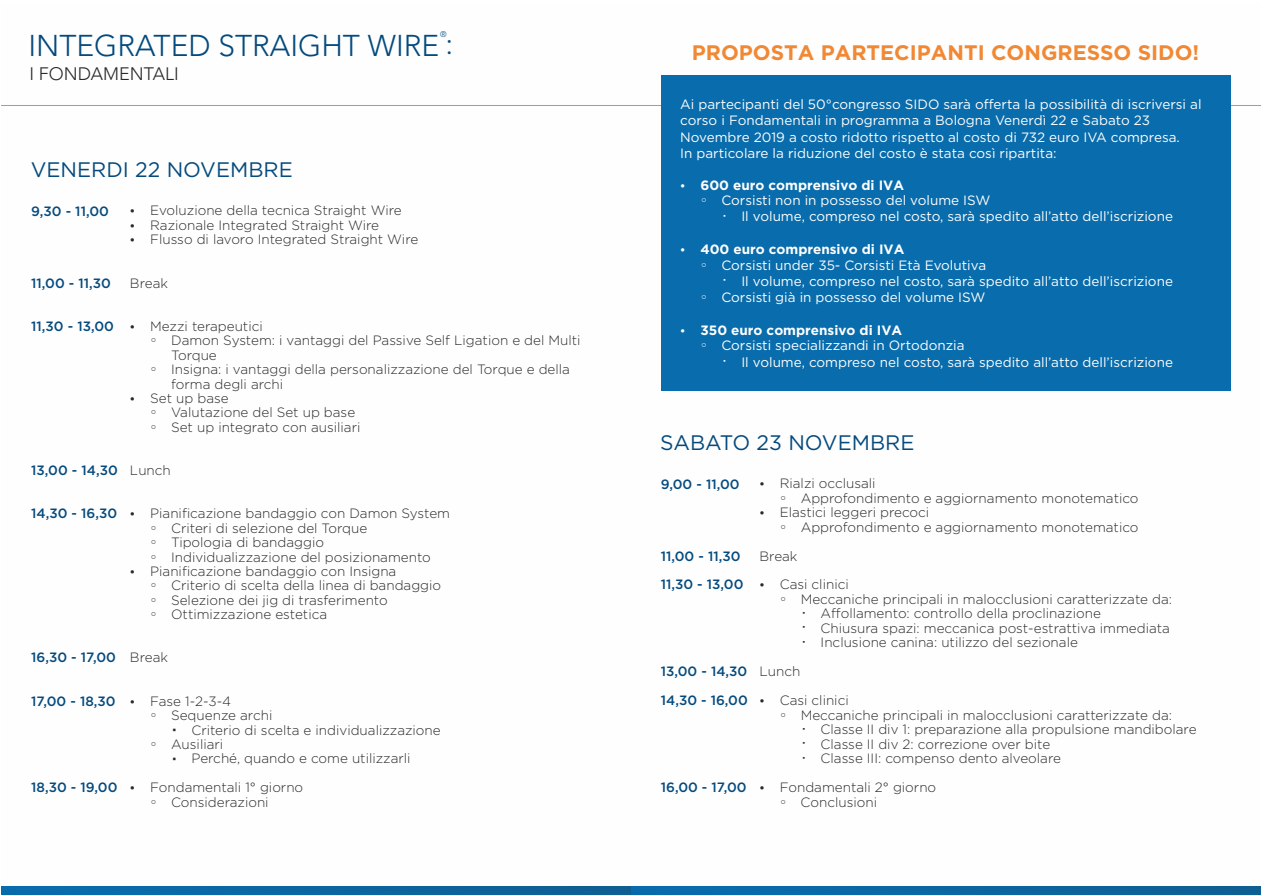
<style>
.page{position:relative;width:1262px;height:896px;background:#fff}
.page>*{position:absolute;margin:0;border:0;box-sizing:border-box;transform-origin:0 0}
.t1{font:300 29.85px "Avenir";color:#044a7e}
.t2{font:700 21px "Gotham";color:#f18834}
.t3{font:21px "Gotham";color:#044a7e}
.t4{font:300 17.85px "Avenir";color:#2a2928}
.t5{font:300 13.5px/14.5px "Gotham";color:#2a2928}
.t6{font:13.5px/16.2px "Gotham";color:#fefefe}
.t7{font:500 13.5px/28.7px "Gotham";color:#044a7e}
.t8{font:700 13.5px "Gotham";color:#fefefe}
.t9{font:300 8.1px "Avenir";color:#044a7e}
</style>
<div class="page">
<hr style="left:2px;top:105px;width:629px;height:1px;background:#f18836">
<svg style="left:2px;top:887px;width:629px;height:7px;background:#0b66a0"></svg>
<hr style="left:631px;top:105px;width:629px;height:1px;background:#f18836">
<svg style="left:631px;top:887px;width:629px;height:7px;background:#0b66a0"></svg>
<div style="left:661px;top:75px;width:569px;height:316px;background:#096cac"></div>
<p class="t9" style="left:440px;top:29px;width:8px">®</p>
<h1 class="t1" style="left:28px;top:26px;width:426px">INTEGRATED STRAIGHT WIRE :</h1>
<h3 class="t4" style="left:30px;top:62px;width:151px">I FONDAMENTALI</h3>
<h2 class="t3" style="left:31px;top:160px;width:263px">VENERDI 22 NOVEMBRE</h2>
<p class="t5" style="left:150px;top:203px;width:269px">Evoluzione della tecnica Straight Wire<br>Razionale Integrated Straight Wire<br>Flusso di lavoro Integrated Straight Wire</p>
<p class="t5" style="left:130px;top:276px;width:40px">Break</p>
<p class="t5" style="left:150px;top:319px;width:114px">Mezzi terapeutici</p>
<p class="t5" style="left:171px;top:333px;width:411px;text-indent:-20px">○ Damon System: i vantaggi del Passive Self Ligation e del Multi<br>Torque</p>
<p class="t5" style="left:151px;top:362px;width:420px">○ Insigna: i vantaggi della personalizzazione del Torque e della</p>
<p class="t5" style="left:171px;top:377px;width:114px">forma degli archi</p>
<p class="t5" style="left:150px;top:391px;width:80px">Set up base</p>
<p class="t5" style="left:151px;top:405px;width:205px">○ Valutazione del Set up base</p>
<p class="t5" style="left:151px;top:420px;width:211px">○ Set up integrato con ausiliari</p>
<p class="t5" style="left:130px;top:463px;width:42px">Lunch</p>
<p class="t5" style="left:150px;top:506px;width:301px">Pianificazione bandaggio con Damon System</p>
<p class="t5" style="left:151px;top:521px;width:218px">○ Criteri di selezione del Torque</p>
<p class="t5" style="left:151px;top:535px;width:174px">○ Tipologia di bandaggio</p>
<p class="t5" style="left:150px;top:550px;width:282px">○ Individualizzazione del posizionamento<br>Pianificazione bandaggio con Insigna</p>
<p class="t5" style="left:151px;top:578px;width:291px">○ Criterio di scelta della linea di bandaggio</p>
<p class="t5" style="left:151px;top:593px;width:238px">○ Selezione dei jig di trasferimento</p>
<p class="t5" style="left:151px;top:607px;width:177px">○ Ottimizzazione estetica</p>
<p class="t5" style="left:130px;top:650px;width:40px">Break</p>
<p class="t5" style="left:150px;top:694px;width:82px">Fase 1-2-3-4</p>
<p class="t5" style="left:151px;top:708px;width:123px">○ Sequenze archi</p>
<p class="t5" style="left:172px;top:723px;width:270px">▪ Criterio di scelta e individualizzazione</p>
<p class="t5" style="left:151px;top:737px;width:73px">○ Ausiliari</p>
<p class="t5" style="left:150px;top:744px;width:262px;line-height:28.8px;text-indent:22px">▪ Perché, quando e come utilizzarli<br>Fondamentali 1° giorno</p>
<p class="t5" style="left:151px;top:795px;width:119px">○ Considerazioni</p>
<p class="t7" style="left:31px;top:198px;width:79px">9,30 - 11,00</p>
<p class="t7" style="left:31px;top:269px;width:81px">11,00 - 11,30</p>
<p class="t7" style="left:31px;top:313px;width:84px">11,30 - 13,00</p>
<p class="t7" style="left:31px;top:457px;width:88px">13,00 - 14,30</p>
<p class="t7" style="left:31px;top:500px;width:87px">14,30 - 16,30</p>
<p class="t7" style="left:31px;top:644px;width:86px">16,30 - 17,00</p>
<p class="t7" style="left:31px;top:687px;width:86px">17,00 - 18,30</p>
<p class="t7" style="left:31px;top:774px;width:88px">18,30 - 19,00</p>
<h2 class="t2" style="left:692px;top:44px;width:509px">PROPOSTA PARTECIPANTI CONGRESSO SIDO!</h2>
<p class="t6" style="left:680px;top:97px;width:523px">Ai partecipanti del 50°congresso SIDO sarà offerta la possibilità di iscriversi al corso i Fondamentali in programma a Bologna Venerdì 22 e Sabato 23<br>Novembre 2019 a costo ridotto rispetto al costo di 732 euro IVA compresa.<br>In particolare la riduzione del costo è stata così ripartita:</p>
<p class="t8" style="left:700px;top:180px;width:205px">600 euro comprensivo di IVA</p>
<p class="t6" style="left:741px;top:193px;width:433px;text-indent:-40px">○ Corsisti non in possesso del volume ISW<br>Il volume, compreso nel costo, sarà spedito all’atto dell’iscrizione</p>
<p class="t8" style="left:700px;top:244px;width:205px">400 euro comprensivo di IVA</p>
<p class="t6" style="left:741px;top:258px;width:433px;text-indent:-40px">○ Corsisti under 35- Corsisti Età Evolutiva<br>Il volume, compreso nel costo, sarà spedito all’atto dell’iscrizione</p>
<p class="t6" style="left:701px;top:290px;width:285px">○ Corsisti già in possesso del volume ISW</p>
<p class="t8" style="left:700px;top:325px;width:203px">350 euro comprensivo di IVA</p>
<p class="t6" style="left:741px;top:338px;width:433px;text-indent:-40px">○ Corsisti specializzandi in Ortodonzia<br>Il volume, compreso nel costo, sarà spedito all’atto dell’iscrizione</p>
<h2 class="t3" style="left:660px;top:433px;width:256px">SABATO 23 NOVEMBRE</h2>
<p class="t5" style="left:780px;top:476px;width:97px">Rialzi occlusali</p>
<p class="t5" style="left:780px;top:491px;width:360px">○ Approfondimento e aggiornamento monotematico<br>Elastici leggeri precoci</p>
<p class="t5" style="left:781px;top:520px;width:359px">○ Approfondimento e aggiornamento monotematico</p>
<p class="t5" style="left:759px;top:549px;width:40px">Break</p>
<p class="t5" style="left:780px;top:577px;width:70px">Casi clinici</p>
<p class="t5" style="left:820px;top:592px;width:353px;text-indent:-40px">○ Meccaniche principali in malocclusioni caratterizzate da:<br>Affollamento: controllo della proclinazione<br>Chiusura spazi: meccanica post-estrattiva immediata Inclusione canina: utilizzo del sezionale</p>
<p class="t5" style="left:780px;top:657px;width:70px;line-height:28.8px;text-indent:-20px">Lunch<br>Casi clinici</p>
<p class="t5" style="left:820px;top:708px;width:377px;text-indent:-40px">○ Meccaniche principali in malocclusioni caratterizzate da:<br>Classe II div 1: preparazione alla propulsione mandibolare Classe II div 2: correzione over bite<br>Classe III: compenso dento alveolare</p>
<p class="t5" style="left:780px;top:780px;width:158px">Fondamentali 2° giorno</p>
<p class="t5" style="left:781px;top:795px;width:98px">○ Conclusioni</p>
<p class="t7" style="left:661px;top:471px;width:80px">9,00 - 11,00</p>
<p class="t7" style="left:661px;top:542px;width:84px">11,00 - 11,30<br>11,30 - 13,00</p>
<p class="t7" style="left:661px;top:658px;width:89px">13,00 - 14,30<br>14,30 - 16,00</p>
<p class="t7" style="left:661px;top:774px;width:87px">16,00 - 17,00</p>
</div>
